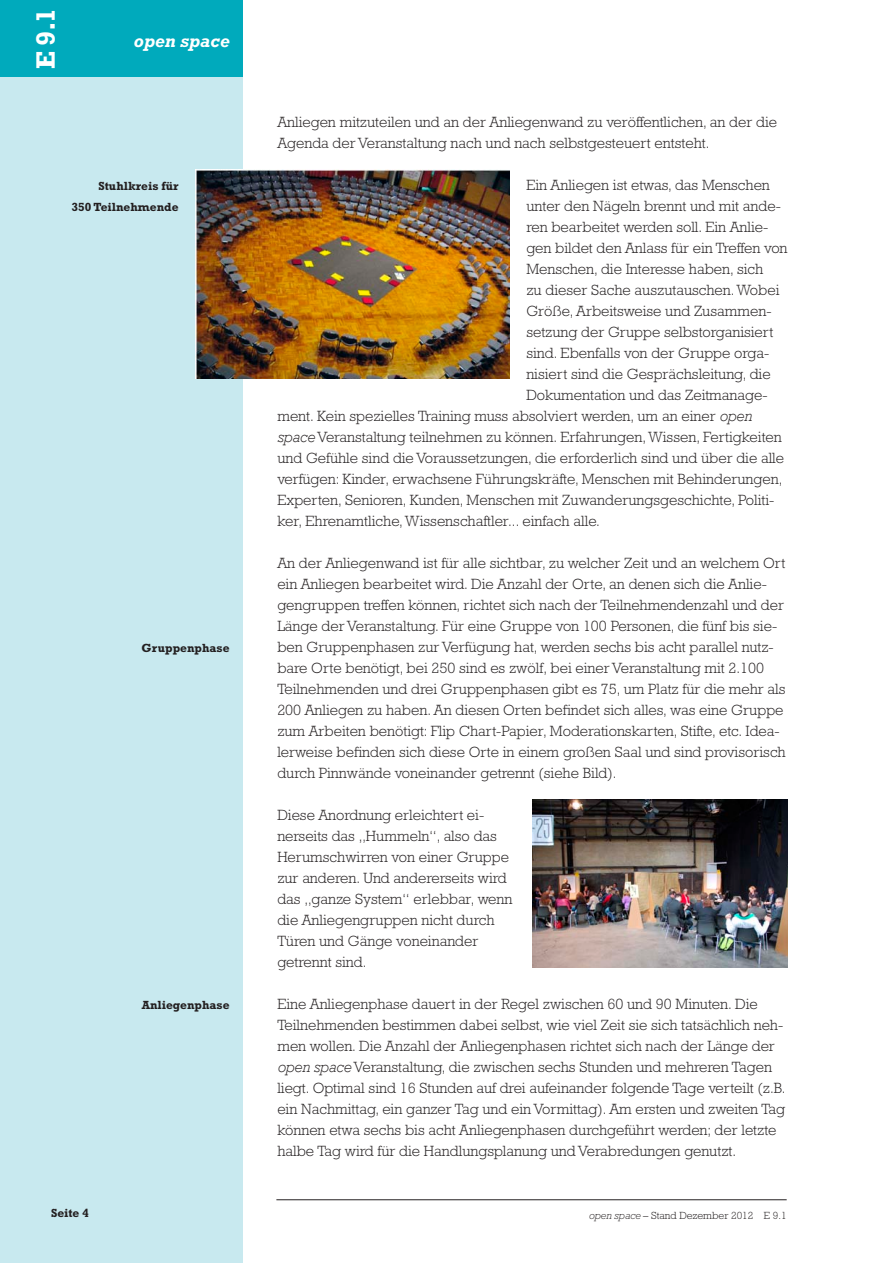
<style>
.page{position:relative;width:893px;height:1263px;background:#fff}
.page>*{position:absolute;margin:0;border:0;box-sizing:border-box;transform-origin:0 0}
.t1{font:700 27px "Rockwell";color:#fff}
.t2{font:italic 700 18px "Rockwell";color:#fff}
.t3{font:300 15px/21px "Rockwell";color:#231f20}
.t4{font:700 12px/21px "Rockwell";color:#231f20;text-align:right}
.t5{font:300 10.5px "Rockwell";color:#231f20}
.s1{font-style:italic}
</style>
<div class="page">
<div style="left:0;top:77px;width:242px;height:1186px;background:#c8e9ef"></div>
<div style="left:0;top:0;width:242px;height:77px;background:#00aabc"></div>
<hr style="left:276px;top:1199px;width:511px;height:1px;background:#231f20">
<img style="left:196px;top:169px;width:313px;height:209px">
<img style="left:533px;top:799px;width:255px;height:168px">
<h1 class="t1" style="left:30px;top:69px;width:62px;rotate:-90deg">E 9.1</h1>
<p class="t2" style="left:134px;top:31px;width:97px">open space</p>
<p class="t4" style="left:72px;top:176px;width:109px">Stuhlkreis für<br>350 Teilnehmende</p>
<p class="t4" style="left:142px;top:638px;width:90px">Gruppenphase</p>
<p class="t4" style="left:142px;top:995px;width:89px">Anliegenphase</p>
<p class="t4" style="left:51px;top:1202px;width:40px">Seite 4</p>
<p class="t3" style="left:277px;top:112px;width:501px">Anliegen mitzuteilen und an der Anliegenwand zu veröffentlichen, an der die<br>Agenda der Veranstaltung nach und nach selbstgesteuert entsteht.</p>
<p class="t3" style="left:526px;top:175px;width:245px">Ein Anliegen ist etwas, das Menschen</p>
<p class="t3" style="left:526px;top:196px;width:256px">unter den Nägeln brennt und mit ande-</p>
<p class="t3" style="left:526px;top:217px;width:243px">ren bearbeitet werden soll. Ein Anlie-</p>
<p class="t3" style="left:526px;top:238px;width:263px">gen bildet den Anlass für ein Treffen von</p>
<p class="t3" style="left:526px;top:259px;width:238px">Menschen, die Interesse haben, sich</p>
<p class="t3" style="left:526px;top:280px;width:255px">zu dieser Sache auszutauschen. Wobei</p>
<p class="t3" style="left:526px;top:301px;width:247px">Größe, Arbeitsweise und Zusammen-</p>
<p class="t3" style="left:526px;top:322px;width:248px">setzung der Gruppe selbstorganisiert</p>
<p class="t3" style="left:526px;top:343px;width:244px">sind. Ebenfalls von der Gruppe orga-</p>
<p class="t3" style="left:526px;top:364px;width:246px">nisiert sind die Gesprächsleitung, die</p>
<p class="t3" style="left:526px;top:385px;width:243px">Dokumentation und das Zeitmanage-</p>
<p class="t3" style="left:277px;top:406px;width:476px">ment. Kein spezielles Training muss absolviert werden, um an einer <span class="s1">open</span></p>
<p class="t3" style="left:277px;top:427px;width:506px"><span class="s1">space</span> Veranstaltung teilnehmen zu können. Erfahrungen, Wissen, Fertigkeiten</p>
<p class="t3" style="left:277px;top:448px;width:508px">und Gefühle sind die Voraussetzungen, die erforderlich sind und über die alle</p>
<p class="t3" style="left:277px;top:469px;width:507px">verfügen: Kinder, erwachsene Führungskräfte, Menschen mit Behinderungen,</p>
<p class="t3" style="left:277px;top:490px;width:498px">Experten, Senioren, Kunden, Menschen mit Zuwanderungsgeschichte, Politi-</p>
<p class="t3" style="left:277px;top:511px;width:324px">ker, Ehrenamtliche, Wissenschaftler... einfach alle.</p>
<p class="t3" style="left:277px;top:553px;width:510px">An der Anliegenwand ist für alle sichtbar, zu welcher Zeit und an welchem Ort ein Anliegen bearbeitet wird. Die Anzahl der Orte, an denen sich die Anlie&shy;gengruppen treffen können, richtet sich nach der Teilnehmendenzahl und der Länge der Veranstaltung. Für eine Gruppe von 100 Personen, die fünf bis sie&shy;ben Gruppenphasen zur Verfügung hat, werden sechs bis acht parallel nutz&shy;bare Orte benötigt, bei 250 sind es zwölf, bei einer Veranstaltung mit 2.100<br>Teilnehmenden und drei Gruppenphasen gibt es 75, um Platz für die mehr als 200 Anliegen zu haben. An diesen Orten befindet sich alles, was eine Gruppe zum Arbeiten benötigt: Flip Chart-Papier, Moderationskarten, Stifte, etc. Idea&shy;lerweise befinden sich diese Orte in einem großen Saal und sind provisorisch durch Pinnwände voneinander getrennt (siehe Bild).</p>
<p class="t3" style="left:277px;top:805px;width:237px">Diese Anordnung erleichtert ei&shy;nerseits das „Hummeln“, also das<br>Herumschwirren von einer Gruppe zur anderen. Und andererseits wird das „ganze System“ erlebbar, wenn die Anliegengruppen nicht durch<br>Türen und Gänge voneinander getrennt sind.</p>
<p class="t3" style="left:277px;top:994px;width:510px">Eine Anliegenphase dauert in der Regel zwischen 60 und 90 Minuten. Die Teilnehmenden bestimmen dabei selbst, wie viel Zeit sie sich tatsächlich neh&shy;men wollen. Die Anzahl der Anliegenphasen richtet sich nach der Länge der <span class="s1">open space</span> Veranstaltung, die zwischen sechs Stunden und mehreren Tagen liegt. Optimal sind 16 Stunden auf drei aufeinander folgende Tage verteilt (z.B. ein Nachmittag, ein ganzer Tag und ein Vormittag). Am ersten und zweiten Tag können etwa sechs bis acht Anliegenphasen durchgeführt werden; der letzte halbe Tag wird für die Handlungsplanung und Verabredungen genutzt.</p>
<p class="t5" style="left:589px;top:1210px;width:199px"><span class="s1">open space</span> – Stand Dezember 2012 E 9.1</p>
</div>
